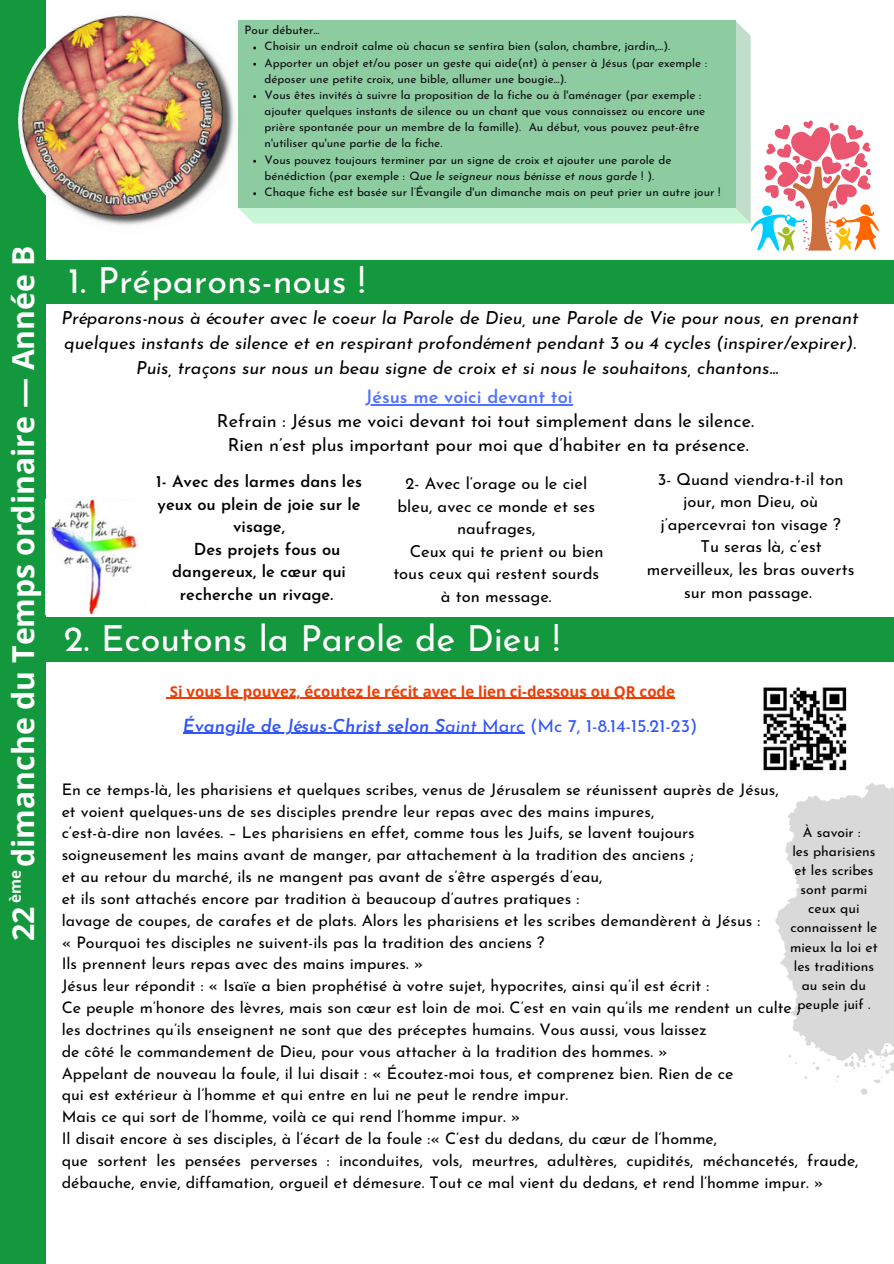
<style>
.page{position:relative;width:894px;height:1264px;background:#fff}
.page>*{position:absolute;margin:0;border:0;box-sizing:border-box;transform-origin:0 0}
.t1{font:36px "Josefin Sans";color:#fff}
.t2{font:700 30.15px "Open Sans";color:#fff}
.t3{font:600 18.15px "Josefin Sans";color:#5271ff}
.t4{font:italic 18px/24.8px "Josefin Sans";color:#000;text-align:center}
.t5{font:18px/24.8px "Josefin Sans";color:#000;text-align:center}
.t6{font:italic 600 18px "Josefin Sans";color:#3155fa}
.t7{font:16.5px "Josefin Sans";color:#000}
.t8{font:600 16.5px "Josefin Sans";color:#000}
.t9{font:16.05px/21.8px "Josefin Sans";color:#000}
.t10{font:700 15.15px "Open Sans";color:#fff}
.t11{font:700 15px "Open Sans";color:#ed3e06}
.t12{font:13.8px/19px "Josefin Sans";color:#000;text-align:center}
.t13{font:11.7px/16.2px "Josefin Sans";color:#0c0c0e}
.s1{font-style:italic}
.s2{font-weight:400}
.s3{font-weight:400;font-style:normal}
</style>
<div class="page">
<div style="left:0;top:0;width:45px;height:1263px;background:#14983d"></div>
<div style="left:41px;top:260px;width:852px;height:44px;background:#14983d"></div>
<div style="left:41px;top:617px;width:852px;height:44px;background:#14983d"></div>
<img style="left:18px;top:3px;width:216px;height:238px">
<img style="left:50px;top:499px;width:89px;height:115px">
<img style="left:763px;top:687px;width:84px;height:84px">
<svg style="left:775px;top:783px;width:118px;height:312px"></svg>
<svg style="left:238px;top:20px;width:641px;height:231px"></svg>
<hr style="left:170px;top:698px;width:504px;height:1px;background:#ed3e06">
<hr style="left:365px;top:404px;width:207px;height:1px;background:#5271ff">
<hr style="left:183px;top:733px;width:262px;height:1px;background:#3155fa">
<hr style="left:445px;top:733px;width:37px;height:1px;background:#3155fa">
<hr style="left:482px;top:733px;width:42px;height:1px;background:#3155fa">
<h5 class="t2" style="left:2px;top:867px;width:622px;rotate:-90deg">dimanche du Temps ordinaire — Année B</h5>
<p class="t10" style="left:5px;top:903px;width:34px;rotate:-90deg">ème</p>
<h5 class="t2" style="left:2px;top:940px;width:36px;rotate:-90deg">22</h5>
<p class="t13" style="left:244px;top:23px;width:76px">Pour débuter...</p>
<p class="t13" style="left:264px;top:39px;width:407px">Choisir un endroit calme où chacun se sentira bien (salon, chambre, jardin,...).</p>
<p class="t13" style="left:264px;top:56px;width:444px">Apporter un objet et/ou poser un geste qui aide(nt) à penser à Jésus (par exemple : déposer une petite croix, une bible, allumer une bougie...).</p>
<p class="t13" style="left:264px;top:88px;width:442px">Vous êtes invités à suivre la proposition de la fiche ou à l'aménager (par exemple : ajouter quelques instants de silence ou un chant que vous connaissez ou encore une prière spontanée pour un membre de la famille). Au début, vous pouvez peut-être n'utiliser qu'une partie de la fiche.</p>
<p class="t13" style="left:264px;top:153px;width:408px">Vous pouvez toujours terminer par un signe de croix et ajouter une parole de bénédiction (par exemple : <span class="s1">Que le seigneur nous bénisse et nous garde</span> ! ).</p>
<p class="t13" style="left:264px;top:185px;width:457px">Chaque fiche est basée sur l’Évangile d'un dimanche mais on peut prier un autre jour !</p>
<p class="t1" style="left:68px;top:266px;width:298px">1. Préparons-nous !</p>
<h4 class="t4" style="left:62px;top:307px;width:798px">Préparons-nous à écouter avec le coeur la Parole de Dieu, une Parole de Vie pour nous, en prenant quelques instants de silence et en respirant profondément pendant 3 ou 4 cycles (inspirer/expirer).<br>Puis, traçons sur nous un beau signe de croix et si nous le souhaitons, chantons…</h4>
<p class="t3" style="left:365px;top:389px;width:208px">Jésus me voici devant toi</p>
<h4 class="t5" style="left:217px;top:409px;width:538px">Refrain : Jésus me voici devant toi tout simplement dans le silence.<br>Rien n’est plus important pour moi que d’habiter en ta présence.</h4>
<h4 class="t8" style="left:156px;top:475px;width:207px">1- Avec des larmes dans les</h4>
<h4 class="t8" style="left:157px;top:497px;width:204px">yeux ou plein de joie sur le</h4>
<h4 class="t8" style="left:233px;top:520px;width:53px">visage,</h4>
<h4 class="t8" style="left:194px;top:542px;width:148px">Des projets fous ou</h4>
<h4 class="t8" style="left:172px;top:565px;width:175px">dangereux, le cœur qui</h4>
<h4 class="t8" style="left:180px;top:587px;width:155px">recherche un rivage.</h4>
<h4 class="t7" style="left:657px;top:472px;width:187px">3- Quand viendra-t-il ton</h4>
<h4 class="t7" style="left:683px;top:495px;width:136px">jour, mon Dieu, où</h4>
<h4 class="t7" style="left:660px;top:517px;width:182px">j’apercevrai ton visage ?</h4>
<h4 class="t7" style="left:700px;top:540px;width:123px">Tu seras là, c’est</h4>
<h4 class="t7" style="left:646px;top:562px;width:209px">merveilleux, les bras ouverts</h4>
<h4 class="t7" style="left:683px;top:585px;width:129px">sur mon passage.</h4>
<h3 class="t7" style="left:405px;top:477px;width:183px">2- Avec l’orage ou le ciel</h3>
<h3 class="t7" style="left:397px;top:499px;width:199px">bleu, avec ce monde et ses</h3>
<h3 class="t7" style="left:457px;top:522px;width:80px">naufrages,</h3>
<h3 class="t7" style="left:409px;top:544px;width:195px">Ceux qui te prient ou bien</h3>
<h3 class="t7" style="left:393px;top:567px;width:207px">tous ceux qui restent sourds</h3>
<h3 class="t7" style="left:441px;top:589px;width:112px">à ton message.</h3>
<p class="t1" style="left:64px;top:624px;width:497px">2. Ecoutons la Parole de Dieu !</p>
<h4 class="t11" style="left:170px;top:680px;width:506px">Si vous le pouvez, écoutez le récit avec le lien ci-dessous ou QR code</h4>
<h1 class="t6" style="left:183px;top:718px;width:516px">Évangile de Jésus-Christ selon S<span class="s2">aint</span> <span class="s3">Marc (Mc 7, 1-8.14-15.21-23)</span></h1>
<p class="t9" style="left:62px;top:779px;width:798px">En ce temps-là, les pharisiens et quelques scribes, venus de Jérusalem se réunissent auprès de Jésus,<br>et voient quelques-uns de ses disciples prendre leur repas avec des mains impures,<br>c’est-à-dire non lavées. – Les pharisiens en effet, comme tous les Juifs, se lavent toujours<br>soigneusement les mains avant de manger, par attachement à la tradition des anciens ;<br>et au retour du marché, ils ne mangent pas avant de s’être aspergés d’eau,<br>et ils sont attachés encore par tradition à beaucoup d’autres pratiques :<br>lavage de coupes, de carafes et de plats. Alors les pharisiens et les scribes demandèrent à Jésus :<br>« Pourquoi tes disciples ne suivent-ils pas la tradition des anciens ?<br>Ils prennent leurs repas avec des mains impures. »<br>Jésus leur répondit : « Isaïe a bien prophétisé à votre sujet, hypocrites, ainsi qu’il est écrit :<br>Ce peuple m’honore des lèvres, mais son cœur est loin de moi. C’est en vain qu’ils me rendent un culte ;<br>les doctrines qu’ils enseignent ne sont que des préceptes humains. Vous aussi, vous laissez<br>de côté le commandement de Dieu, pour vous attacher à la tradition des hommes. »<br>Appelant de nouveau la foule, il lui disait : « Écoutez-moi tous, et comprenez bien. Rien de ce<br>qui est extérieur à l’homme et qui entre en lui ne peut le rendre impur.<br>Mais ce qui sort de l’homme, voilà ce qui rend l’homme impur. »<br>Il disait encore à ses disciples, à l’écart de la foule :« C’est du dedans, du cœur de l’homme,<br>que sortent les pensées perverses : inconduites, vols, meurtres, adultères, cupidités, méchancetés, fraude,</p>
<p class="t9" style="left:62px;top:1172px;width:763px">débauche, envie, diffamation, orgueil et démesure. Tout ce mal vient du dedans, et rend l’homme impur. »</p>
<p class="t12" style="left:802px;top:824px;width:59px">À savoir :</p>
<h6 class="t12" style="left:789px;top:843px;width:89px">les pharisiens et les scribes sont parmi ceux qui connaissent le mieux la loi et les traditions au sein du peuple juif .</h6>
</div>
